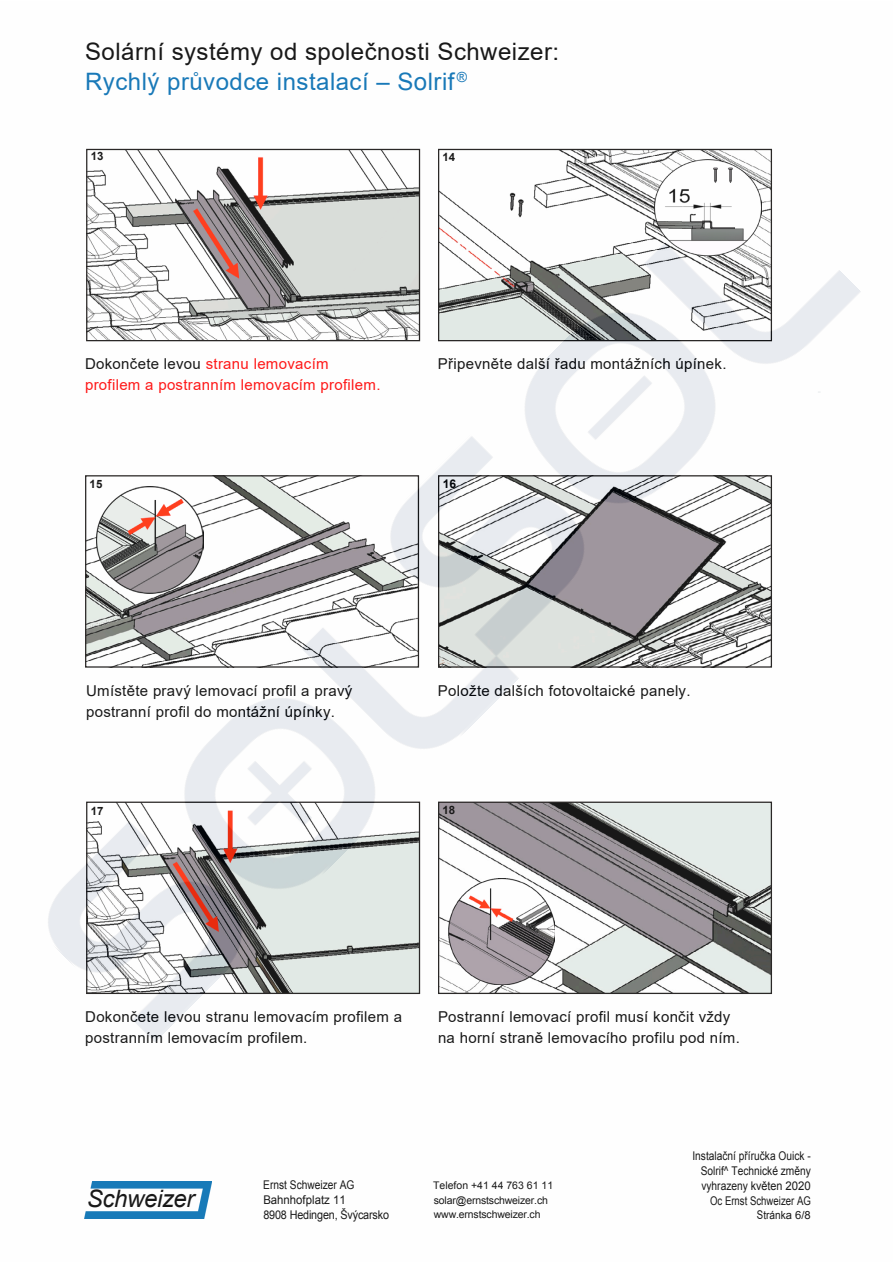
<style>
.page{position:relative;width:893px;height:1263px;background:#fff}
.page>*{position:absolute;margin:0;border:0;box-sizing:border-box;transform-origin:0 0}
.t1{font:24px/30px "Arial";letter-spacing:.02em;color:#000}
.t2{font:italic 24px "Arial";letter-spacing:-.015em;color:#000}
.t3{font:15px/21px "Arial";letter-spacing:.02em;color:#000}
.t4{font:15px "Arial";letter-spacing:.02em;color:#000}
.t5{font:15px/21px "Arial";letter-spacing:.02em;color:#f00}
.t6{font:12px/14.9px "Arial";color:#000;text-align:right;scale:.85 1}
.t7{font:700 12px "Arial";color:#000}
.t8{font:700 11.4px "Arial";color:#000}
.t9{font:11.25px "Arial";color:#000;scale:.9 1}
.t10{font:10.5px/14.7px "Arial";letter-spacing:-.015em;color:#000}
.s1{color:#006bb1}
.s2{color:#000}
.s3{font-style:inherit}
.s4{font-size:12px}
</style>
<div class="page">
<img style="left:84px;top:148px;width:688px;height:1071px">
<img style="left:48px;top:168px;width:813px;height:874px">
<h1 class="t1" style="left:85px;top:36px;width:476px">Solární systémy od společnosti Schweizer:<br><span class="s1">Rychlý průvodce instalací</span> <span class="s1">– Solrif</span><sup>®</sup></h1>
<p class="t8" style="left:91px;top:149px;width:14px">13</p>
<p class="t8" style="left:443px;top:150px;width:14px">14</p>
<p class="t5" style="left:85px;top:353px;width:297px"><span class="s2">Dokončete levou</span> stranu lemovacím profilem a postranním lemovacím profilem.</p>
<p class="t4" style="left:438px;top:354px;width:290px">Připevněte další řadu montážních úpínek.</p>
<p class="t8" style="left:90px;top:476px;width:14px">15</p>
<p class="t7" style="left:443px;top:476px;width:15px">16</p>
<p class="t3" style="left:86px;top:680px;width:268px">Umístěte pravý lemovací profil a pravý postranní profil do montážní úpínky.</p>
<p class="t4" style="left:438px;top:680px;width:254px"><span class="s3">Položte</span> dalších fotovoltaic<span class="s3">ké</span> panel<span class="s3">y</span>.</p>
<p class="t8" style="left:91px;top:803px;width:14px">17</p>
<p class="t8" style="left:443px;top:803px;width:14px">18</p>
<p class="t3" style="left:85px;top:1006px;width:318px">Dokončete levou stranu lemovacím profilem a postranním lemovacím profilem.</p>
<p class="t3" style="left:438px;top:1006px;width:303px">Postranní lemovací profil musí končit vždy na horní straně lemovacího profilu pod ním.</p>
<h1 class="t2" style="left:87px;top:1185px;width:109px">Schweizer</h1>
<p class="t6" style="left:263px;top:1178px;width:149px;text-align:left">Ernst Schweizer AG<br>Bahnhofplatz 11<br>8908 Hedingen, Švýcarsko</p>
<p class="t10" style="left:433px;top:1178px;width:121px">Telefon +41 44 763 61 11 solar@ernstschweizer.ch www.ernstschweizer.ch</p>
<p class="t6" style="left:692px;top:1148px;width:141px">Instalační příručka Ouick -<br>Solrif^ Technické změny vyhrazeny květen 2020<br>Oc Ernst Schweizer AG</p>
<p class="t9" style="left:757px;top:1209px;width:61px"><span class="s4">S</span>tránka <span class="s3">6</span>/8</p>
</div>
